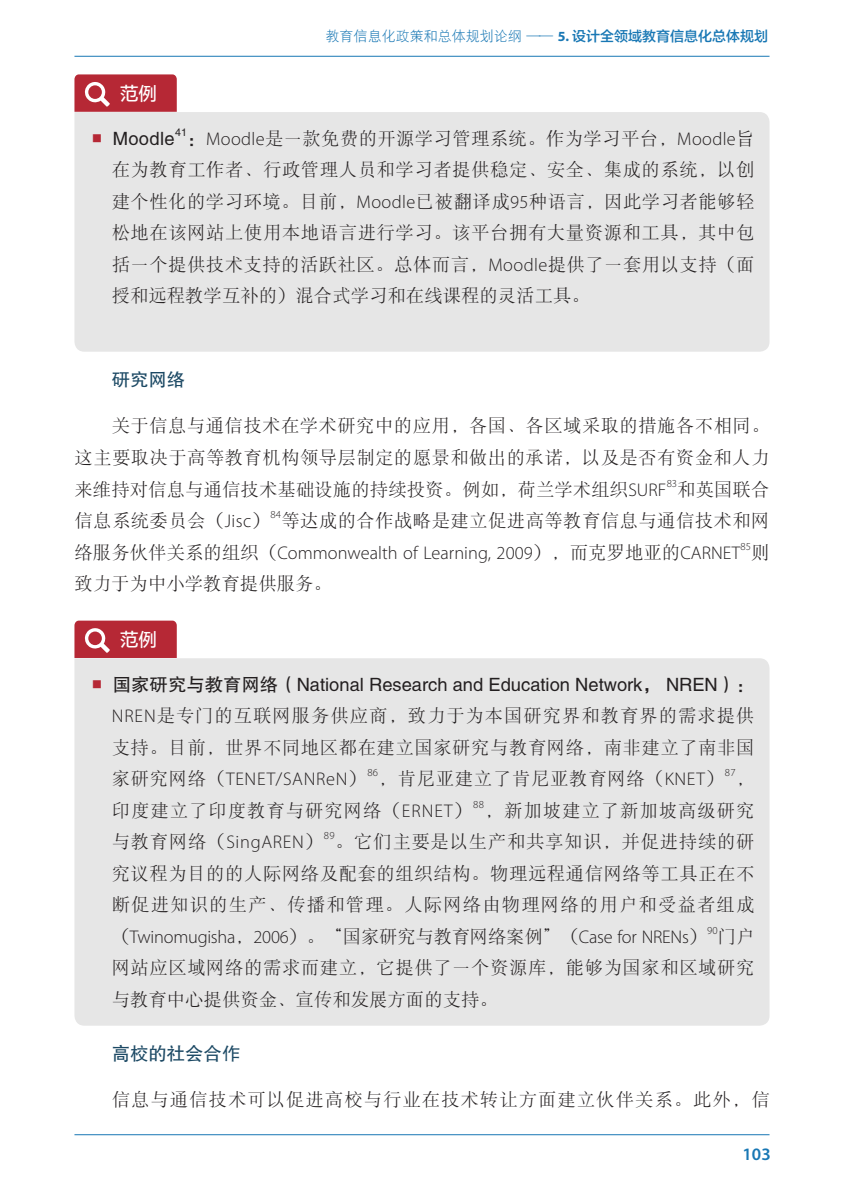
<style>
.page{position:relative;width:844px;height:1191px;background:#fff}
.page>*{position:absolute;margin:0;border:0;box-sizing:border-box;transform-origin:0 0}
.t1{font:18.38px/31.5px "DFP Song W3";letter-spacing:.03em;color:#231f20;text-align:justify}
.t2{font:18.38px "DFP Song W3";letter-spacing:.05em;color:#231f20}
.t3{font:18.38px "DFP Song W3";letter-spacing:.055em;color:#231f20}
.t4{font:300 18.38px "Myriad Pro";letter-spacing:.04em;color:#231f20}
.t5{font:18.38px "DFP Song W3";color:#231f20}
.t6{font:18.38px "FZHTK GBK1 0";color:#1c4964}
.t7{font:18.38px "FZHTK GBK1 0";letter-spacing:.02em;color:#231f20}
.正文{font:18.38px "FZLTZHUNHJW GB1 0";color:#fff}
.t8{font:600 17.5px "Myriad Pro";color:#1877b4}
.t9{font:14px "DFP Hei W3";color:#1877b4}
.t10{font:300 10.67px "Myriad Pro";letter-spacing:.03em;color:#231f20}
.t11{font:10.67px "FZHTK GBK1 0";color:#231f20}
.s1{font-family:"Myriad Pro";font-weight:700}
.s2{font-family:"FZLTZHJW GB1 0"}
.s3{font-family:"FZHTK GBK1 0"}
.s4{font-family:"Myriad Pro";font-weight:300}
.s5{font-family:"DFP Song W3";font-weight:400}
</style>
<div class="page">
<hr style="left:74px;top:56px;width:695px;height:1px;background:#1877b4">
<svg style="left:74px;top:74px;width:103px;height:38px"></svg>
<div style="left:74px;top:112px;width:695px;height:240px;background:#e6e6e6"></div>
<svg style="left:74px;top:620px;width:103px;height:38px"></svg>
<div style="left:74px;top:658px;width:695px;height:367px;background:#e6e6e6"></div>
<hr style="left:74px;top:1134px;width:695px;height:1px;background:#1877b4">
<p class="t9" style="left:325px;top:29px;width:444px">教育信息化政策和总体规划论纲 —— <span class="s1">5.</span> <span class="s2">设计全领域教育信息化总体规划</span></p>
<p class="正文" style="left:120px;top:83px;width:38px">范例</p>
<p class="t7" style="left:92px;top:128px;width:84px"><sup>■</sup> Moodle</p>
<p class="t11" style="left:175px;top:126px;width:14px">41</p>
<p class="t1" style="left:112px;top:122px;width:644px;text-indent:76px"><span class="s3">：</span><span class="s4">Moodle</span>是一款免费的开源学习管理系统。作为学习平台，<span class="s4">Moodle</span>旨在为教育工作者、行政管理人员和学习者提供稳定、安全、集成的系统，以创建个性化的学习环境。目前，<span class="s4">Moodle</span>已被翻译成<span class="s4">95</span>种语言，因此学习者能够轻松地在该网站上使用本地语言进行学习。该平台拥有大量资源和工具，其中包括一个提供技术支持的活跃社区。总体而言，<span class="s4">Moodle</span>提供了一套用以支持（面授和远程教学互补的）混合式学习和在线课程的灵活工具。</p>
<p class="t6" style="left:112px;top:369px;width:75px">研究网络</p>
<p class="t1" style="left:74px;top:410px;width:696px;text-indent:37px">关于信息与通信技术在学术研究中的应用，各国、各区域采取的措施各不相同。这主要取决于高等教育机构领导层制定的愿景和做出的承诺，以及是否有资金和人力来维持对信息与通信技术基础设施的持续投资。例如，荷兰学术组织<span class="s4">SURF</span></p>
<p class="t10" style="left:666px;top:476px;width:12px">83</p>
<p class="t1" style="left:677px;top:473px;width:94px">和英国联合</p>
<p class="t1" style="left:74px;top:504px;width:197px">信息系统委员会（<span class="s4">Jisc</span>）</p>
<p class="t10" style="left:270px;top:508px;width:12px">84</p>
<p class="t1" style="left:74px;top:504px;width:696px;text-indent:207px">等达成的合作战略是建立促进高等教育信息与通信技术和网络服务伙伴关系的组织（<span class="s4">Commonwealth of Learning, 2009</span>），而克罗地亚的<span class="s4">CARNET</span></p>
<p class="t10" style="left:740px;top:539px;width:12px">85</p>
<p class="t1" style="left:751px;top:536px;width:20px">则</p>
<p class="t5" style="left:74px;top:574px;width:259px">致力于为中小学教育提供服务。</p>
<p class="正文" style="left:120px;top:629px;width:38px">范例</p>
<p class="t1" style="left:112px;top:668px;width:644px;text-indent:-20px"><sup>■</sup> <span class="s3">国家研究与教育网络（National Research and Education Network， NREN）：</span><span class="s4">NREN</span>是专门的互联网服务供应商，致力于为本国研究界和教育界的需求提供支持。目前，世界不同地区都在建立国家研究与教育网络，南非建立了南非国家研究网络（<span class="s4">TENET/SANReN</span>）</p>
<p class="t10" style="left:367px;top:766px;width:12px">86</p>
<p class="t1" style="left:378px;top:763px;width:347px">，肯尼亚建立了肯尼亚教育网络（<span class="s4">KNET</span>）</p>
<p class="t10" style="left:724px;top:766px;width:12px">87</p>
<p class="t1" style="left:736px;top:763px;width:20px">，</p>
<p class="t2" style="left:112px;top:801px;width:362px">印度建立了印度教育与研究网络（<span class="s4">ERNET</span>）</p>
<p class="t10" style="left:473px;top:798px;width:13px">88</p>
<p class="t2" style="left:484px;top:801px;width:271px">，新加坡建立了新加坡高级研究</p>
<p class="t4" style="left:112px;top:831px;width:213px"><span class="s5">与教育网络（</span>SingAREN<span class="s5">）</span></p>
<p class="t10" style="left:323px;top:829px;width:12px">89</p>
<p class="t1" style="left:112px;top:826px;width:644px;text-indent:223px">。它们主要是以生产和共享知识，并促进持续的研究议程为目的的人际网络及配套的组织结构。物理远程通信网络等工具正在不断促进知识的生产、传播和管理。人际网络由物理网络的用户和受益者组成（<span class="s4">Twinomugisha</span>，<span class="s4">2006</span>）。“国家研究与教育网络案例”（<span class="s4">Case for NRENs</span>）</p>
<p class="t10" style="left:707px;top:924px;width:12px">90</p>
<p class="t1" style="left:112px;top:920px;width:644px;text-indent:606px">门户网站应区域网络的需求而建立，它提供了一个资源库，能够为国家和区域研究与教育中心提供资金、宣传和发展方面的支持。</p>
<p class="t6" style="left:112px;top:1043px;width:130px">高校的社会合作</p>
<p class="t3" style="left:112px;top:1090px;width:659px">信息与通信技术可以促进高校与行业在技术转让方面建立伙伴关系。此外，信</p>
<p class="t8" style="left:742px;top:1142px;width:30px">103</p>
</div>
